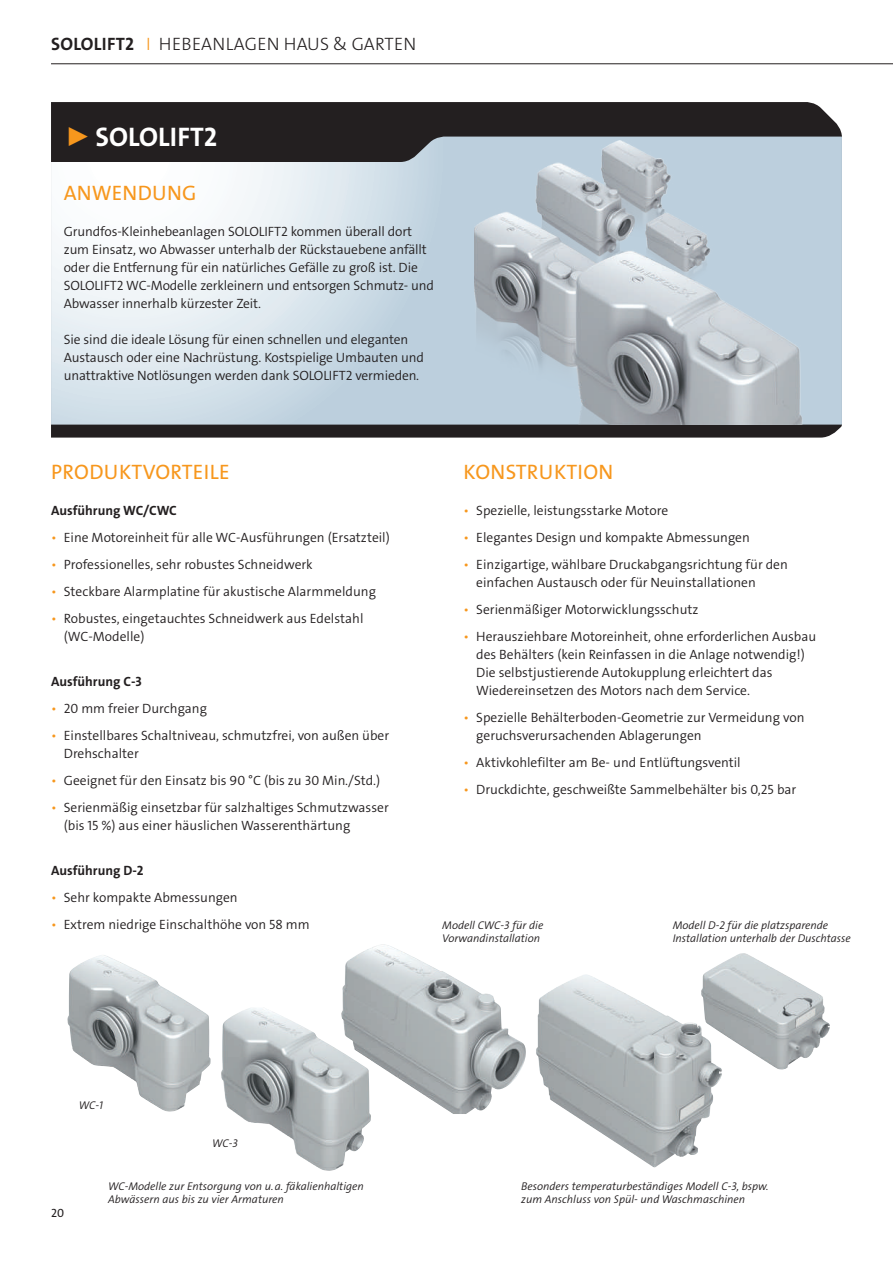
<style>
.page{position:relative;width:893px;height:1263px;background:#fff}
.page>*{position:absolute;margin:0;border:0;box-sizing:border-box;transform-origin:0 0}
.t1{font:27px "Grundfos The Sans V2 OT 7 B";color:#fff}
.t2{font:21px "Grundfos The Sans V2 OT 5 R";letter-spacing:.015em;color:#f7971d}
.t3{font:18px "Grundfos The Sans V2 OT 3 L";letter-spacing:.015em;color:#231f20}
.t4{font:13.5px/18px "Grundfos The Sans V2 OT 4 SL";color:#231f20}
.t5{font:13.5px "Grundfos The Sans V2 OT 7 B";color:#231f20}
.t6{font:12px "Grundfos The Sans V2 OT 5 R";color:#231f20}
.t7{font:11.25px/13.5px "Grundfos The Sans V2 OT 4 SL Italic";color:#231f20}
.s1{font-family:"Grundfos The Sans V2 OT 7 B"}
.s2{color:#f7971d}
</style>
<div class="page">
<div style="left:51px;top:102px;width:791px;height:336px;background:#231f20"></div>
<svg style="left:51px;top:137px;width:791px;height:288px"></svg>
<hr style="left:51px;top:63px;width:842px;height:1px;background:#231f20">
<img style="left:703px;top:953px;width:127px;height:117px">
<img style="left:536px;top:975px;width:186px;height:193px">
<img style="left:342px;top:944px;width:184px;height:170px">
<img style="left:67px;top:955px;width:144px;height:157px">
<img style="left:221px;top:1007px;width:150px;height:164px">
<img style="left:474px;top:135px;width:352px;height:290px">
<h3 class="t3" style="left:51px;top:32px;width:367px"><span class="s1">SOLOLIFT2</span> <span class="s2">I</span> HEBEANLAGEN HAUS &amp; GARTEN</h3>
<h1 class="t1" style="left:64px;top:119px;width:155px"><span class="s2">►</span> SOLOLIFT2</h1>
<h2 class="t2" style="left:64px;top:179px;width:134px">ANWENDUNG</h2>
<p class="t4" style="left:64px;top:222px;width:372px">Grundfos-Kleinhebeanlagen SOLOLIFT2 kommen überall dort zum Einsatz, wo Abwasser unterhalb der Rückstauebene anfällt oder die Entfernung für ein natürliches Gefälle zu groß ist. Die SOLOLIFT2 WC-Modelle zerkleinern und entsorgen Schmutz- und Abwasser innerhalb kürzester Zeit.</p>
<p class="t4" style="left:64px;top:330px;width:362px">Sie sind die ideale Lösung für einen schnellen und eleganten<br>Austausch oder eine Nachrüstung. Kostspielige Umbauten und unattraktive Notlösungen werden dank SOLOLIFT2 vermieden.</p>
<h2 class="t2" style="left:51px;top:458px;width:180px">PRODUKTVORTEILE</h2>
<p class="t5" style="left:51px;top:501px;width:127px">Ausführung WC/CWC</p>
<p class="t4" style="left:51px;top:528px;width:340px"><span class="s2">•</span> Eine Motoreinheit für alle WC-Ausführungen (Ersatzteil)</p>
<p class="t4" style="left:51px;top:555px;width:263px"><span class="s2">•</span> Professionelles, sehr robustes Schneidwerk</p>
<p class="t4" style="left:51px;top:582px;width:326px"><span class="s2">•</span> Steckbare Alarmplatine für akustische Alarmmeldung</p>
<p class="t4" style="left:64px;top:609px;width:301px;text-indent:-13px"><span class="s2">•</span> Robustes, eingetauchtes Schneidwerk aus Edelstahl (WC-Modelle)</p>
<p class="t5" style="left:51px;top:672px;width:92px">Ausführung C-3</p>
<p class="t4" style="left:51px;top:699px;width:157px"><span class="s2">•</span> 20 mm freier Durchgang</p>
<p class="t4" style="left:64px;top:726px;width:327px;text-indent:-13px"><span class="s2">•</span> Einstellbares Schaltniveau, schmutzfrei, von außen über<br>Drehschalter</p>
<p class="t4" style="left:51px;top:771px;width:331px"><span class="s2">•</span> Geeignet für den Einsatz bis 90 °C (bis zu 30 Min./Std.)</p>
<p class="t4" style="left:64px;top:798px;width:326px;text-indent:-13px"><span class="s2">•</span> Serienmäßig einsetzbar für salzhaltiges Schmutzwasser (bis 15 %) aus einer häuslichen Wasserenthärtung</p>
<p class="t5" style="left:51px;top:861px;width:94px">Ausführung D-2</p>
<p class="t4" style="left:51px;top:888px;width:188px"><span class="s2">•</span> Sehr kompakte Abmessungen</p>
<p class="t4" style="left:51px;top:915px;width:260px"><span class="s2">•</span> Extrem niedrige Einschalthöhe von 58 mm</p>
<h2 class="t2" style="left:464px;top:458px;width:151px">KONSTRUKTION</h2>
<p class="t4" style="left:463px;top:501px;width:206px"><span class="s2">•</span> Spezielle, leistungsstarke Motore</p>
<p class="t4" style="left:463px;top:528px;width:288px"><span class="s2">•</span> Elegantes Design und kompakte Abmessungen</p>
<p class="t4" style="left:476px;top:555px;width:313px;text-indent:-13px"><span class="s2">•</span> Einzigartige, wählbare Druckabgangsrichtung für den einfachen Austausch oder für Neuinstallationen</p>
<p class="t4" style="left:463px;top:600px;width:236px"><span class="s2">•</span> Serienmäßiger Motorwicklungsschutz</p>
<p class="t4" style="left:476px;top:627px;width:341px;text-indent:-13px"><span class="s2">•</span> Herausziehbare Motoreinheit, ohne erforderlichen Ausbau des Behälters (kein Reinfassen in die Anlage notwendig!)<br>Die selbstjustierende Autokupplung erleichtert das Wiedereinsetzen des Motors nach dem Service.</p>
<p class="t4" style="left:476px;top:708px;width:330px;text-indent:-13px"><span class="s2">•</span> Spezielle Behälterboden-Geometrie zur Vermeidung von geruchsverursachenden Ablagerungen</p>
<p class="t4" style="left:463px;top:753px;width:279px"><span class="s2">•</span> Aktivkohlefilter am Be- und Entlüftungsventil</p>
<p class="t4" style="left:463px;top:780px;width:334px"><span class="s2">•</span> Druckdichte, geschweißte Sammelbehälter bis 0,25 bar</p>
<p class="t7" style="left:442px;top:918px;width:103px">Modell CWC-3 für die<br>Vorwandinstallation</p>
<p class="t7" style="left:673px;top:918px;width:180px">Modell D-2 für die platzsparende<br>Installation unterhalb der Duschtasse</p>
<p class="t7" style="left:79px;top:1098px;width:26px">WC-1</p>
<p class="t7" style="left:212px;top:1137px;width:27px">WC-3</p>
<p class="t6" style="left:51px;top:1205px;width:15px">20</p>
<p class="t7" style="left:108px;top:1179px;width:257px">WC-Modelle zur Entsorgung von u.a. fäkalienhaltigen<br>Abwässern aus bis zu vier Armaturen</p>
<p class="t7" style="left:521px;top:1179px;width:249px">Besonders temperaturbeständiges Modell C-3, bspw. zum Anschluss von Spül- und Waschmaschinen</p>
</div>
